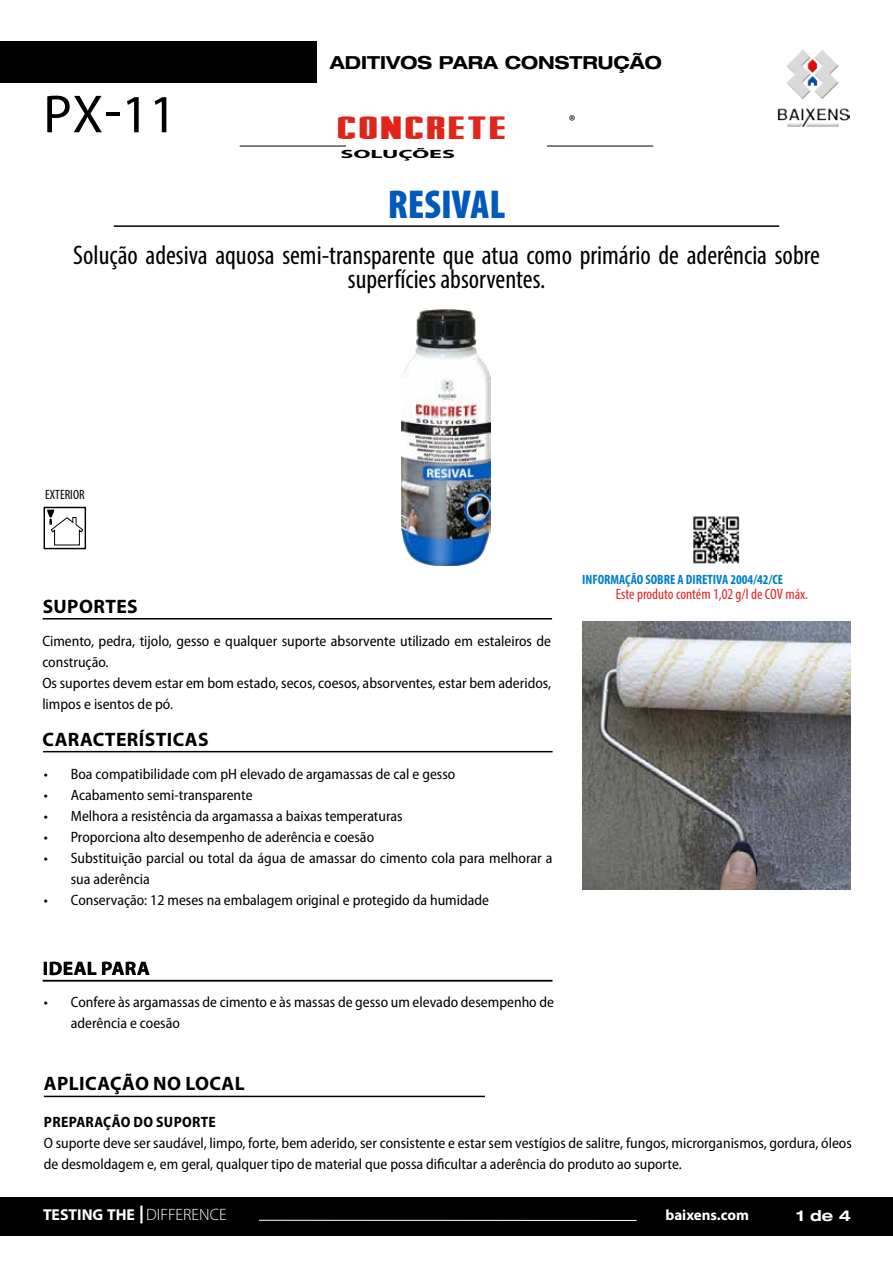
<style>
.page{position:relative;width:893px;height:1263px;background:#fff}
.page>*{position:absolute;margin:0;border:0;box-sizing:border-box;transform-origin:0 0}
.t1{font:54px "Myriad Pro";color:#000}
.t2{font:900 condensed 40.5px "Myriad Pro";color:#005abc}
.t3{font:33px "Stark";color:#e1251b;scale:1.5 1}
.t4{font:condensed 27px/24px "Myriad Pro";color:#000;text-align:center}
.t5{font:21px "Minion Pro";color:#000}
.t6{font:700 19.5px "Myriad Pro";letter-spacing:.02em;color:#000}
.t7{font:700 expanded 18px "Helvetica Neue";color:#000}
.t8{font:700 15.75px "Myriad Pro";color:#fff}
.t9{font:semi-condensed 15px/21px "Myriad Pro";color:#000}
.t10{font:condensed 15px "Myriad Pro";color:#e1251b}
.t11{font:700 semi-condensed 15px "Myriad Pro";letter-spacing:.02em;color:#000}
.t12{font:700 15px "Myriad Pro";color:#fff}
.t13{font:700 expanded 15px "Helvetica Neue LT Pro";color:#fff}
.t14{font:700 condensed 13.5px "Myriad Pro";color:#007fc8}
.t15{font:condensed 13.5px "Myriad Pro";color:#000}
.t16{font:700 12px "Myriad Pro";color:#000;scale:2 1}
.s1{font-weight:300;font-size:16.5px}
</style>
<div class="page">
<div style="left:1px;top:42px;width:316px;height:41px;background:#000"></div>
<hr style="left:114px;top:225px;width:665px;height:2px;background:#000">
<hr style="left:43px;top:618px;width:509px;height:1px;background:#000">
<img style="left:777px;top:50px;width:72px;height:77px">
<hr style="left:43px;top:751px;width:510px;height:1px;background:#000">
<img style="left:582px;top:622px;width:268px;height:267px">
<div style="left:44px;top:507px;width:42px;height:42px;border:1px solid #01040a"></div>
<svg style="left:47px;top:510px;width:37px;height:36px"></svg>
<hr style="left:43px;top:980px;width:509px;height:1px;background:#000">
<div style="left:0;top:1196px;width:893px;height:39px;background:#000"></div>
<hr style="left:140px;top:1205px;width:3px;height:18px;background:#fff">
<hr style="left:259px;top:1220px;width:378px;height:1px;background:#fff">
<hr style="left:240px;top:146px;width:106px;height:1px;background:#000">
<hr style="left:547px;top:146px;width:106px;height:1px;background:#000">
<hr style="left:44px;top:1096px;width:441px;height:1px;background:#000">
<img style="left:402px;top:310px;width:89px;height:255px">
<img style="left:693px;top:516px;width:47px;height:48px">
<h1 class="t1" style="left:43px;top:81px;width:135px">PX-11</h1>
<p class="t7" style="left:330px;top:51px;width:333px">ADITIVOS PARA CONSTRUÇÃO</p>
<h3 class="t3" style="left:338px;top:108px;width:116px">CONCRETE</h3>
<p class="t16" style="left:340px;top:146px;width:59px">SOLUÇÕES</p>
<h2 class="t2" style="left:388px;top:181px;width:119px">RESIVAL</h2>
<h3 class="t5" style="left:569px;top:109px;width:8px">®</h3>
<h3 class="t4" style="left:73px;top:242px;width:748px">Solução adesiva aquosa semi-transparente que atua como primário de aderência sobre superfícies absorventes.</h3>
<p class="t15" style="left:45px;top:486px;width:41px">EXTERIOR</p>
<h3 class="t6" style="left:43px;top:594px;width:97px">SUPORTES</h3>
<p class="t9" style="left:42px;top:630px;width:510px">Cimento, pedra, tijolo, gesso e qualquer suporte absorvente utilizado em estaleiros de construção.<br>Os suportes devem estar em bom estado, secos, coesos, absorventes, estar bem aderidos, limpos e isentos de pó.</p>
<h3 class="t6" style="left:43px;top:726px;width:168px">CARACTERÍSTICAS</h3>
<p class="t9" style="left:44px;top:764px;width:413px">• Boa compatibilidade com pH elevado de argamassas de cal e gesso</p>
<p class="t9" style="left:44px;top:785px;width:210px">• Acabamento semi-transparente</p>
<p class="t9" style="left:44px;top:806px;width:360px">• Melhora a resistência da argamassa a baixas temperaturas</p>
<p class="t9" style="left:44px;top:827px;width:332px">• Proporciona alto desempenho de aderência e coesão</p>
<p class="t9" style="left:71px;top:848px;width:483px;text-indent:-27px">• Substituição parcial ou total da água de amassar do cimento cola para melhorar a sua aderência</p>
<p class="t9" style="left:44px;top:890px;width:447px">• Conservação: 12 meses na embalagem original e protegido da humidade</p>
<h3 class="t6" style="left:43px;top:955px;width:108px">IDEAL PARA</h3>
<p class="t9" style="left:71px;top:991px;width:485px;text-indent:-27px">• Confere às argamassas de cimento e às massas de gesso um elevado desempenho de aderência e coesão</p>
<p class="t14" style="left:582px;top:571px;width:202px">INFORMAÇÃO SOBRE A DIRETIVA 2004/42/CE</p>
<p class="t10" style="left:616px;top:585px;width:194px">Este produto contém 1,02 g/l de COV máx.</p>
<h3 class="t6" style="left:44px;top:1070px;width:202px">APLICAÇÃO NO LOCAL</h3>
<p class="t11" style="left:44px;top:1113px;width:174px">PREPARAÇÃO DO SUPORTE</p>
<p class="t9" style="left:44px;top:1132px;width:809px">O suporte deve ser saudável, limpo, forte, bem aderido, ser consistente e estar sem vestígios de salitre, fungos, microrganismos, gordura, óleos de desmoldagem e, em geral, qualquer tipo de material que possa dificultar a aderência do produto ao suporte.</p>
<p class="t8" style="left:43px;top:1204px;width:185px">TESTING THE <span class="s1">DIFFERENCE</span></p>
<p class="t12" style="left:665px;top:1205px;width:85px">baixens.com</p>
<p class="t13" style="left:796px;top:1205px;width:56px">1 de 4</p>
</div>
